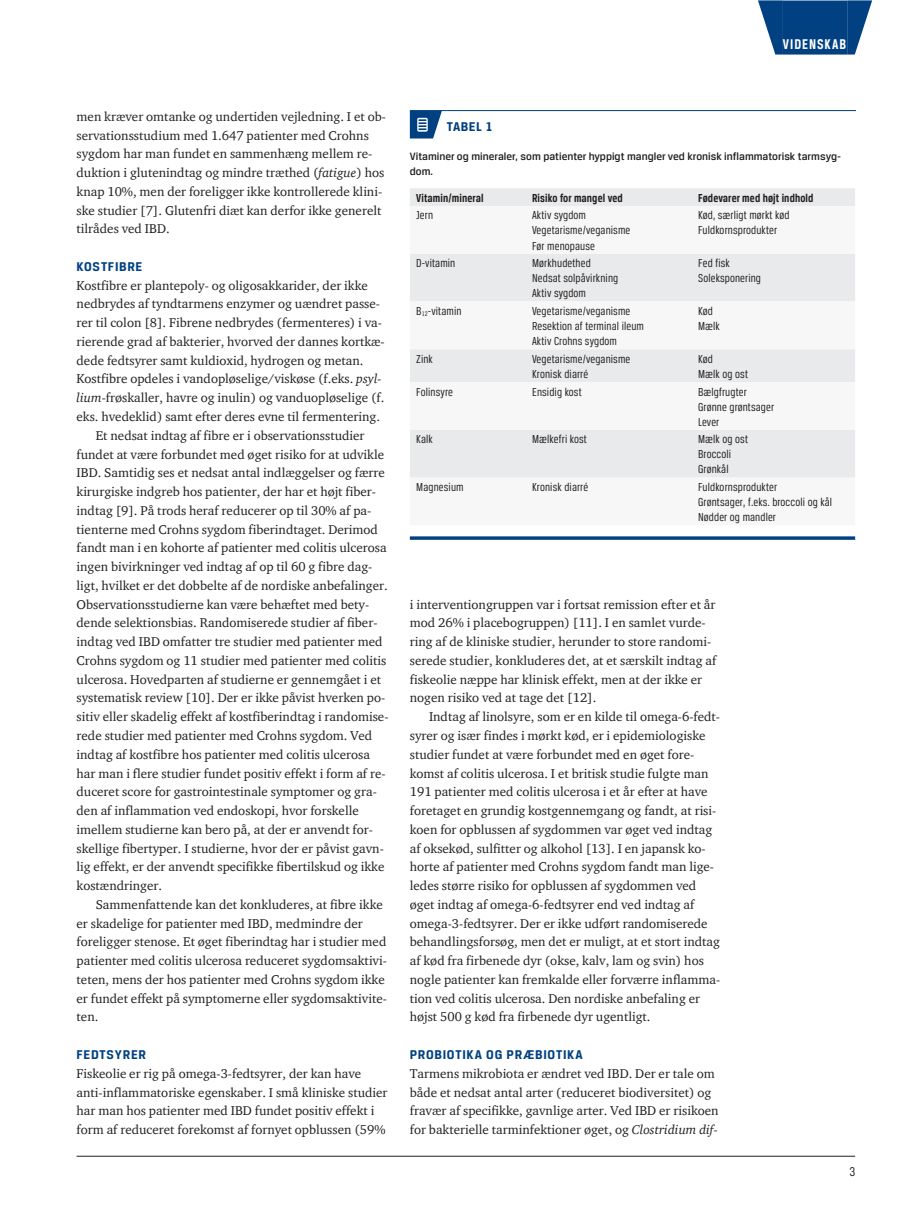
<style>
.page{position:relative;width:919px;height:1217px;background:#fff}
.page>*{position:absolute;margin:0;border:0;box-sizing:border-box;transform-origin:0 0}
.t1{font:700 15px "Breuer Condensed";letter-spacing:.065em;color:#fff}
.t2{font:700 13.5px "Breuer Text";letter-spacing:.05em;color:#014081}
.t3{font:13.5px "Breuer Condensed";color:#231f20}
.t4{font:13.05px/18.8px "ITC Charter Com";color:#231f20}
.t5{font:12.3px/15px "Breuer Condensed";letter-spacing:.01em;color:#231f20}
.t6{font:700 12.3px "Breuer Condensed";letter-spacing:.01em;color:#231f20}
.t7{font:500 11.25px/15.8px "Breuer Text";color:#231f20}
.s1{font-style:italic}
</style>
<div class="page">
<hr style="left:77px;top:1155px;width:778px;height:1px;background:#231f20">
<div style="left:782px;top:1px;width:65px;height:54px;background:#014081"></div>
<svg style="left:758px;top:0;width:24px;height:55px"></svg>
<svg style="left:847px;top:0;width:25px;height:55px"></svg>
<hr style="left:410px;top:110px;width:37px;height:1px;background:#014081">
<hr style="left:447px;top:110px;width:408px;height:1px;background:#014081">
<svg style="left:410px;top:111px;width:32px;height:27px"></svg>
<div style="left:410px;top:188px;width:445px;height:18px;background:#e9eaeb"></div>
<svg style="left:410px;top:254px;width:445px;height:224px;fill:#e9eaeb"></svg>
<hr style="left:410px;top:536px;width:445px;height:3px;background:#014081">
<p class="t1" style="left:782px;top:35px;width:65px">Videnskab</p>
<p class="t4" style="left:77px;top:107px;width:311px">men kræver omtanke og undertiden vejledning. I et ob&shy;servationsstudium med 1.647 patienter med Crohns sygdom har man fundet en sammenhæng mellem re&shy;duktion i glutenindtag og mindre træthed (<span class="s1">fatigue</span>) hos knap 10%, men der foreligger ikke kontrollerede klini&shy;ske studier [7]. Glutenfri diæt kan derfor ikke generelt tilrådes ved IBD.</p>
<p class="t2" style="left:77px;top:259px;width:67px">KOSTFIBRE</p>
<p class="t4" style="left:77px;top:275px;width:293px">Kostfibre er plantepoly- og oligosakkarider, der ikke</p>
<p class="t4" style="left:77px;top:294px;width:305px">nedbrydes af tyndtarmens enzymer og uændret passe-</p>
<p class="t4" style="left:77px;top:313px;width:307px">rer til colon [8]. Fibrene nedbrydes (fermenteres) i va-</p>
<p class="t4" style="left:77px;top:332px;width:310px">rierende grad af bakterier, hvorved der dannes kortkæ-</p>
<p class="t4" style="left:77px;top:350px;width:288px">dede fedtsyrer samt kuldioxid, hydrogen og metan.</p>
<p class="t4" style="left:77px;top:369px;width:307px">Kostfibre opdeles i vandopløselige/viskøse (f.eks. <span class="s1">psyl-</span></p>
<p class="t4" style="left:77px;top:388px;width:309px"><span class="s1">lium</span>-frøskaller, havre og inulin) og vanduopløselige (f.</p>
<p class="t4" style="left:77px;top:407px;width:305px">eks. hvedeklid) samt efter deres evne til fermentering.</p>
<p class="t4" style="left:96px;top:425px;width:270px">Et nedsat indtag af fibre er i observationsstudier</p>
<p class="t4" style="left:77px;top:444px;width:309px">fundet at være forbundet med øget risiko for at udvikle</p>
<p class="t4" style="left:77px;top:463px;width:310px">IBD. Samtidig ses et nedsat antal indlæggelser og færre</p>
<p class="t4" style="left:77px;top:482px;width:301px">kirurgiske indgreb hos patienter, der har et højt fiber-</p>
<p class="t4" style="left:77px;top:500px;width:296px">indtag [9]. På trods heraf reducerer op til 30% af pa-</p>
<p class="t4" style="left:77px;top:519px;width:303px">tienterne med Crohns sygdom fiberindtaget. Derimod</p>
<p class="t4" style="left:77px;top:538px;width:311px">fandt man i en kohorte af patienter med colitis ulcerosa</p>
<p class="t4" style="left:77px;top:557px;width:297px">ingen bivirkninger ved indtag af op til 60 g fibre dag-</p>
<p class="t4" style="left:77px;top:575px;width:313px">ligt, hvilket er det dobbelte af de nordiske anbefalinger.</p>
<p class="t4" style="left:77px;top:594px;width:294px">Observationsstudierne kan være behæftet med bety-</p>
<p class="t4" style="left:77px;top:613px;width:302px">dende selektionsbias. Randomiserede studier af fiber-</p>
<p class="t4" style="left:77px;top:632px;width:307px">indtag ved IBD omfatter tre studier med patienter med</p>
<p class="t4" style="left:77px;top:650px;width:311px">Crohns sygdom og 11 studier med patienter med colitis</p>
<p class="t4" style="left:77px;top:669px;width:306px">ulcerosa. Hovedparten af studierne er gennemgået i et</p>
<p class="t4" style="left:77px;top:688px;width:310px">systematisk review [10]. Der er ikke påvist hverken po-</p>
<p class="t4" style="left:77px;top:707px;width:313px">sitiv eller skadelig effekt af kostfiberindtag i randomise-</p>
<p class="t4" style="left:77px;top:725px;width:297px">rede studier med patienter med Crohns sygdom. Ved</p>
<p class="t4" style="left:77px;top:744px;width:295px">indtag af kostfibre hos patienter med colitis ulcerosa</p>
<p class="t4" style="left:77px;top:763px;width:310px">har man i flere studier fundet positiv effekt i form af re-</p>
<p class="t4" style="left:77px;top:782px;width:302px">duceret score for gastrointestinale symptomer og gra-</p>
<p class="t4" style="left:77px;top:800px;width:284px">den af inflammation ved endoskopi, hvor forskelle</p>
<p class="t4" style="left:77px;top:819px;width:298px">imellem studierne kan bero på, at der er anvendt for-</p>
<p class="t4" style="left:77px;top:838px;width:309px">skellige fibertyper. I studierne, hvor der er påvist gavn-</p>
<p class="t4" style="left:77px;top:857px;width:309px">lig effekt, er der anvendt specifikke fibertilskud og ikke</p>
<p class="t4" style="left:77px;top:875px;width:87px">kostændringer.</p>
<p class="t4" style="left:96px;top:894px;width:288px">Sammenfattende kan det konkluderes, at fibre ikke</p>
<p class="t4" style="left:77px;top:913px;width:288px">er skadelige for patienter med IBD, medmindre der</p>
<p class="t4" style="left:77px;top:932px;width:311px">foreligger stenose. Et øget fiberindtag har i studier med</p>
<p class="t4" style="left:77px;top:950px;width:312px">patienter med colitis ulcerosa reduceret sygdomsaktivi-</p>
<p class="t4" style="left:77px;top:969px;width:310px">teten, mens der hos patienter med Crohns sygdom ikke</p>
<p class="t4" style="left:77px;top:988px;width:312px">er fundet effekt på symptomerne eller sygdomsaktivite-</p>
<p class="t4" style="left:77px;top:1007px;width:23px">ten.</p>
<p class="t2" style="left:77px;top:1046px;width:71px">FEDTSYRER</p>
<p class="t4" style="left:77px;top:1063px;width:312px">Fiskeolie er rig på omega-3-fedtsyrer, der kan have anti-inflammatoriske egenskaber. I små kliniske studier har man hos patienter med IBD fundet positiv effekt i form af reduceret forekomst af fornyet opblussen (59%</p>
<p class="t2" style="left:447px;top:119px;width:15px">Tabel</p>
<p class="t2" style="left:485px;top:119px;width:9px">1</p>
<p class="t7" style="left:410px;top:148px;width:432px">Vitaminer og mineraler, som patienter hyppigt mangler ved kronisk inflammatorisk tarmsyg&shy;dom.</p>
<p class="t6" style="left:416px;top:191px;width:69px">Vitamin/mineral</p>
<p class="t6" style="left:532px;top:191px;width:92px">Risiko for mangel ved</p>
<p class="t6" style="left:698px;top:191px;width:117px">Fødevarer med højt indhold</p>
<p class="t5" style="left:416px;top:208px;width:18px">Jern</p>
<p class="t5" style="left:532px;top:208px;width:100px">Aktiv sygdom<br>Vegetarisme/veganisme<br>Før menopause</p>
<p class="t5" style="left:698px;top:208px;width:93px">Kød, særligt mørkt kød<br>Fuldkornsprodukter</p>
<p class="t5" style="left:416px;top:255px;width:41px">D-vitamin</p>
<p class="t5" style="left:532px;top:255px;width:88px">Mørkhudethed<br>Nedsat solpåvirkning<br>Aktiv sygdom</p>
<p class="t5" style="left:698px;top:255px;width:64px">Fed fisk<br>Soleksponering</p>
<p class="t5" style="left:416px;top:303px;width:47px">B<sub>12</sub>-vitamin</p>
<p class="t5" style="left:532px;top:303px;width:113px">Vegetarisme/veganisme<br>Resektion af terminal ileum<br>Aktiv Crohns sygdom</p>
<p class="t5" style="left:698px;top:303px;width:23px">Kød<br>Mælk</p>
<p class="t5" style="left:416px;top:351px;width:18px">Zink</p>
<p class="t5" style="left:532px;top:351px;width:100px">Vegetarisme/veganisme<br>Kronisk diarré</p>
<p class="t5" style="left:698px;top:351px;width:51px">Kød<br>Mælk og ost</p>
<p class="t5" style="left:416px;top:384px;width:38px">Folinsyre</p>
<p class="t5" style="left:532px;top:384px;width:51px">Ensidig kost</p>
<p class="t5" style="left:698px;top:384px;width:77px">Bælgfrugter<br>Grønne grøntsager<br>Lever</p>
<p class="t5" style="left:416px;top:431px;width:18px">Kalk</p>
<p class="t5" style="left:532px;top:431px;width:56px">Mælkefri kost</p>
<p class="t5" style="left:698px;top:431px;width:51px">Mælk og ost<br>Broccoli<br>Grønkål</p>
<p class="t5" style="left:416px;top:479px;width:49px">Magnesium</p>
<p class="t5" style="left:532px;top:479px;width:58px">Kronisk diarré</p>
<p class="t5" style="left:698px;top:479px;width:135px">Fuldkornsprodukter<br>Grøntsager, f.eks. broccoli og kål<br>Nødder og mandler</p>
<p class="t4" style="left:410px;top:594px;width:308px">i interventiongruppen var i fortsat remission efter et år mod 26% i placebogruppen) [11]. I en samlet vurde&shy;ring af de kliniske studier, herunder to store randomi&shy;serede studier, konkluderes det, at et særskilt indtag af fiskeolie næppe har klinisk effekt, men at der ikke er nogen risiko ved at tage det [12].</p>
<p class="t4" style="left:410px;top:707px;width:312px;text-indent:19px">Indtag af linolsyre, som er en kilde til omega-6-fedt&shy;syrer og især findes i mørkt kød, er i epidemiologiske studier fundet at være forbundet med en øget fore&shy;komst af colitis ulcerosa. I et britisk studie fulgte man 191 patienter med colitis ulcerosa i et år efter at have foretaget en grundig kostgennemgang og fandt, at risi&shy;koen for opblussen af sygdommen var øget ved indtag af oksekød, sulfitter og alkohol [13]. I en japansk ko&shy;horte af patienter med Crohns sygdom fandt man lige&shy;ledes større risiko for opblussen af sygdommen ved øget indtag af omega-6-fedtsyrer end ved indtag af omega-3-fedtsyrer. Der er ikke udført randomiserede behandlingsforsøg, men det er muligt, at et stort indtag af kød fra firbenede dyr (okse, kalv, lam og svin) hos nogle patienter kan fremkalde eller forværre inflamma&shy;tion ved colitis ulcerosa. Den nordiske anbefaling er højst 500 g kød fra firbenede dyr ugentligt.</p>
<p class="t2" style="left:410px;top:1046px;width:174px">PROBIOTIKA OG PRÆBIOTIKA</p>
<p class="t4" style="left:410px;top:1063px;width:310px">Tarmens mikrobiota er ændret ved IBD. Der er tale om både et nedsat antal arter (reduceret biodiversitet) og fravær af specifikke, gavnlige arter. Ved IBD er risikoen for bakterielle tarminfektioner øget, og <span class="s1">Clostridium dif-</span></p>
<p class="t3" style="left:849px;top:1163px;width:7px">3</p>
</div>
